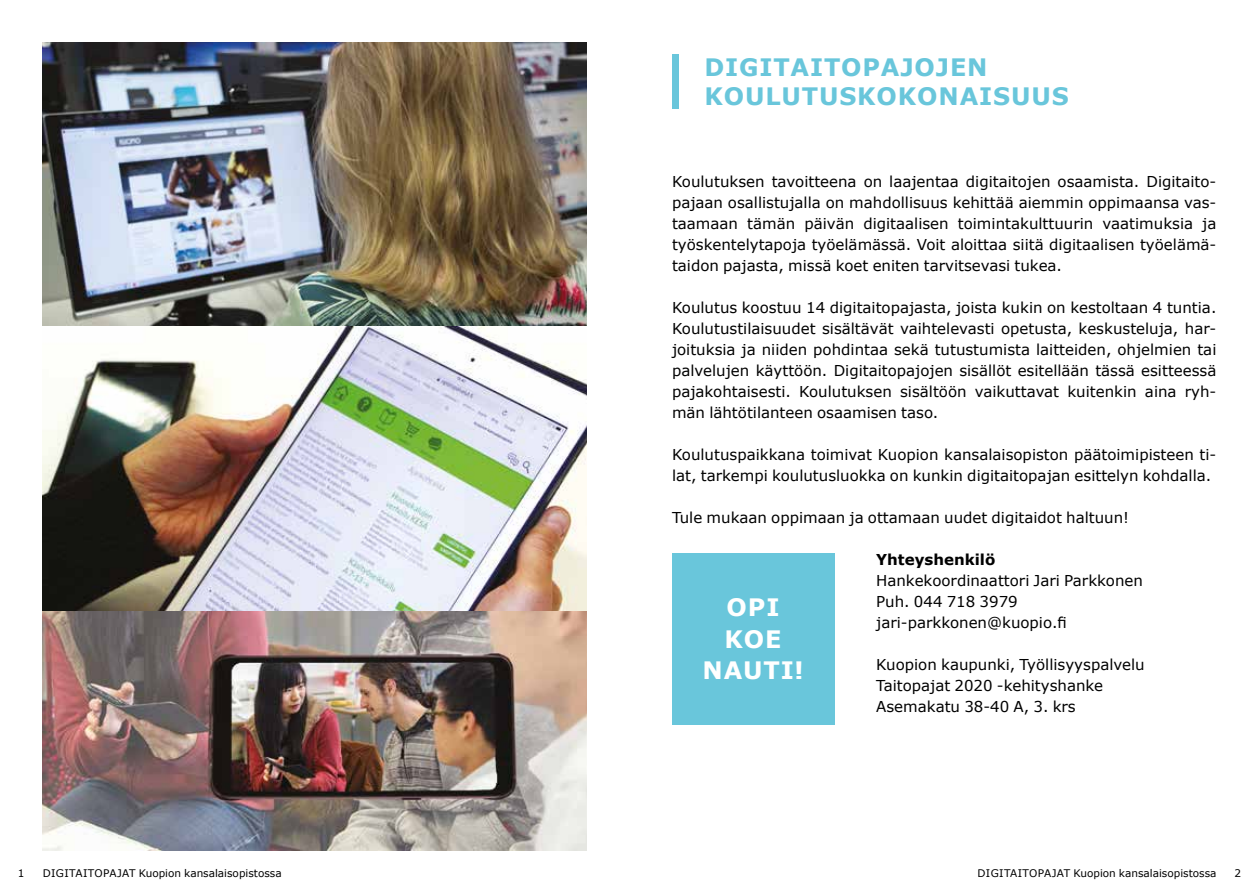
<style>
.page{position:relative;width:1259px;height:893px;background:#fff}
.page>*{position:absolute;margin:0;border:0;box-sizing:border-box;transform-origin:0 0}
.t1{font:700 24px/28.8px "Verdana";letter-spacing:.035em;color:#69c6db}
.t2{font:700 24px/31.5px "Verdana";letter-spacing:.035em;color:#fff;text-align:center}
.t3{font:15px/21px "Verdana";color:#000}
.t4{font:700 15px "Verdana";color:#000}
.t5{font:10.5px "Verdana";color:#000}
</style>
<div class="page">
<div style="left:672px;top:54px;width:7px;height:54px;background:#69c6db"></div>
<img style="left:43px;top:43px;width:544px;height:284px">
<img style="left:43px;top:327px;width:544px;height:285px">
<img style="left:43px;top:612px;width:544px;height:238px">
<div style="left:672px;top:554px;width:162px;height:171px;background:#69c6db"></div>
<h1 class="t1" style="left:704px;top:52px;width:366px">DIGITAITOPAJOJEN<br>KOULUTUSKOKONAISUUS</h1>
<p class="t3" style="left:672px;top:171px;width:546px;text-align:justify">Koulutuksen tavoitteena on laajentaa digitaitojen osaamista. Digitaito&shy;pajaan osallistujalla on mahdollisuus kehittää aiemmin oppimaansa vas&shy;taamaan tämän päivän digitaalisen toimintakulttuurin vaatimuksia ja työskentelytapoja työelämässä. Voit aloittaa siitä digitaalisen työelämä&shy;taidon pajasta, missä koet eniten tarvitsevasi tukea.</p>
<p class="t3" style="left:672px;top:297px;width:546px;text-align:justify">Koulutus koostuu 14 digitaitopajasta, joista kukin on kestoltaan 4 tuntia.<br>Koulutustilaisuudet sisältävät vaihtelevasti opetusta, keskusteluja, har&shy;joituksia ja niiden pohdintaa sekä tutustumista laitteiden, ohjelmien tai palvelujen käyttöön. Digitaitopajojen sisällöt esitellään tässä esitteessä pajakohtaisesti. Koulutuksen sisältöön vaikuttavat kuitenkin aina ryh&shy;män lähtötilanteen osaamisen taso.</p>
<p class="t3" style="left:672px;top:444px;width:546px">Koulutuspaikkana toimivat Kuopion kansalaisopiston päätoimipisteen ti&shy;lat, tarkempi koulutusluokka on kunkin digitaitopajan esittelyn kohdalla.</p>
<p class="t3" style="left:672px;top:507px;width:458px">Tule mukaan oppimaan ja ottamaan uudet digitaidot haltuun!</p>
<h1 class="t2" style="left:702px;top:591px;width:103px">OPI<br>KOE<br>NAUTI!</h1>
<p class="t4" style="left:876px;top:549px;width:121px">Yhteyshenkilö</p>
<p class="t3" style="left:876px;top:570px;width:268px">Hankekoordinaattori Jari Parkkonen<br>Puh. 044 718 3979 jari-parkkonen@kuopio.fi</p>
<p class="t3" style="left:876px;top:654px;width:270px">Kuopion kaupunki, Työllisyyspalvelu<br>Taitopajat 2020 -kehityshanke<br>Asemakatu 38-40 A, 3. krs</p>
<p class="t5" style="left:18px;top:866px;width:8px">1</p>
<p class="t5" style="left:43px;top:866px;width:240px">DIGITAITOPAJAT Kuopion kansalaisopistossa</p>
<p class="t5" style="left:977px;top:866px;width:240px">DIGITAITOPAJAT Kuopion kansalaisopistossa</p>
<p class="t5" style="left:1234px;top:866px;width:8px">2</p>
</div>
